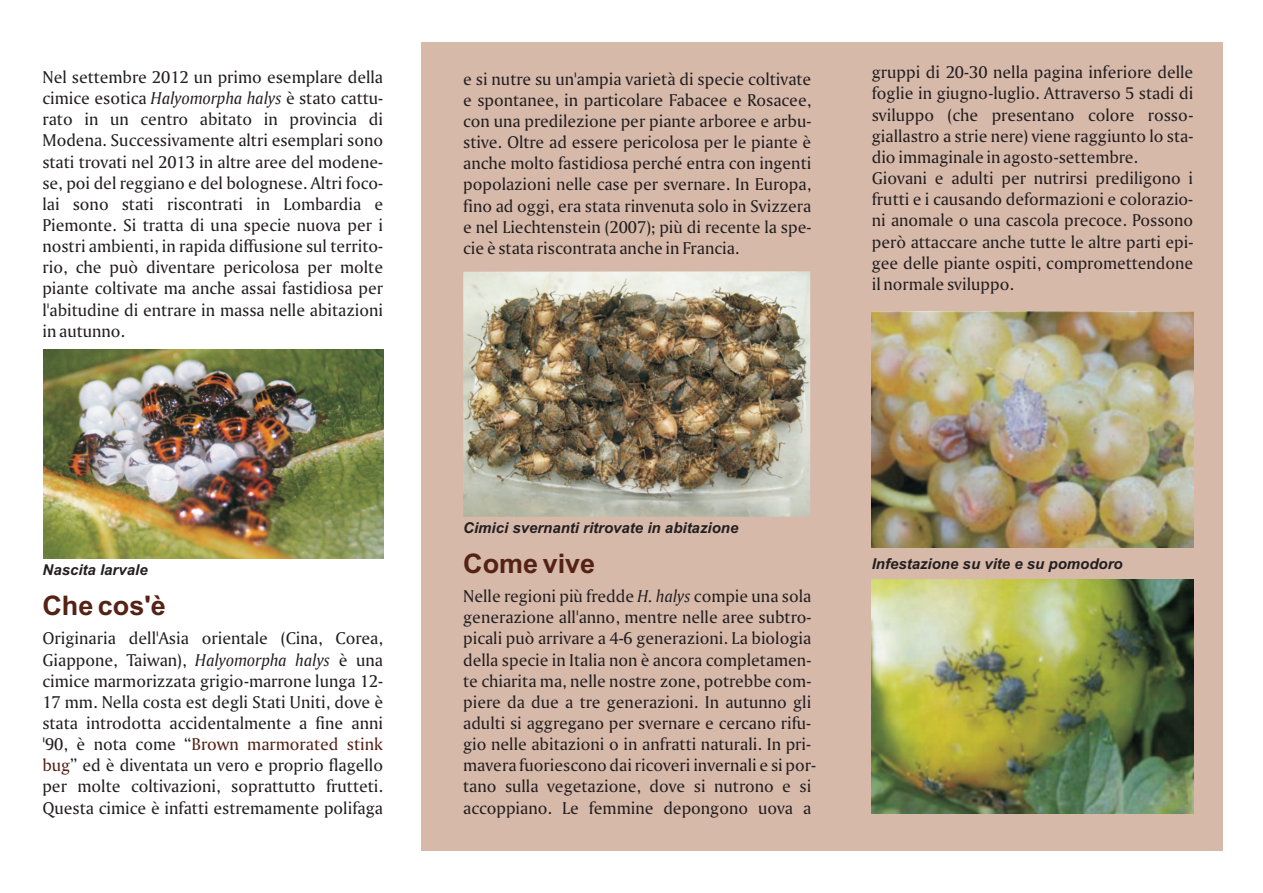
<style>
.page{position:relative;width:1263px;height:893px;background:#fff}
.page>*{position:absolute;margin:0;border:0;box-sizing:border-box;transform-origin:0 0}
.t1{font:700 27px "Arial";color:#552216}
.t2{font:18px/21.1px "Amerigo BT Roman A";color:#231f20;text-align:justify}
.t3{font:italic 700 15px "Arial";color:#231f20}
.s1{font-family:"Amerigo BT Roman A,Italic"}
.s2{color:#552216}
</style>
<div class="page">
<div style="left:421px;top:43px;width:801px;height:808px;background:#d7b9aa"></div>
<img style="left:43px;top:349px;width:341px;height:210px">
<img style="left:463px;top:271px;width:347px;height:246px">
<img style="left:871px;top:579px;width:322px;height:235px">
<img style="left:872px;top:311px;width:321px;height:236px">
<p class="t2" style="left:42px;top:68px;width:342px">Nel settembre 2012 un primo esemplare della cimice esotica <span class="s1">Halyomorpha halys</span> è stato cattu&shy;rato in un centro abitato in provincia di Modena. Successivamente altri esemplari sono stati trovati nel 2013 in altre aree del modene&shy;se, poi del reggiano e del bolognese. Altri foco&shy;lai sono stati riscontrati in Lombardia e Piemonte. Si tratta di una specie nuova per i nostri ambienti, in rapida diffusione sul territo&shy;rio, che può diventare pericolosa per molte piante coltivate ma anche assai fastidiosa per l'abitudine di entrare in massa nelle abitazioni in autunno.</p>
<p class="t3" style="left:43px;top:564px;width:107px">Nascita larvale</p>
<h1 class="t1" style="left:42px;top:595px;width:125px">Che cos'è</h1>
<p class="t2" style="left:42px;top:629px;width:342px">Originaria dell'Asia orientale (Cina, Corea, Giappone, Taiwan), <span class="s1">Halyomorpha halys</span> è una cimice marmorizzata grigio-marrone lunga 12- 17 mm. Nella costa est degli Stati Uniti, dove è stata introdotta accidentalmente a fine anni '90, è nota come “<span class="s2">Brown marmorated stink bug</span>” ed è diventata un vero e proprio flagello per molte coltivazioni, soprattutto frutteti.<br>Questa cimice è infatti estremamente polifaga</p>
<p class="t2" style="left:463px;top:69px;width:350px">e si nutre su un'ampia varietà di specie coltivate e spontanee, in particolare Fabacee e Rosacee, con una predilezione per piante arboree e arbu&shy;stive. Oltre ad essere pericolosa per le piante è anche molto fastidiosa perché entra con ingenti popolazioni nelle case per svernare. In Europa, fino ad oggi, era stata rinvenuta solo in Svizzera e nel Liechtenstein (2007); più di recente la spe&shy;cie è stata riscontrata anche in Francia.</p>
<p class="t2" style="left:872px;top:63px;width:323px;text-align:left">gruppi di 20-30 nella pagina inferiore delle foglie in giugno-luglio. Attraverso 5 stadi di sviluppo (che presentano colore rosso&shy;giallastro a strie nere) viene raggiunto lo sta&shy;dio immaginale in agosto-settembre.<br>Giovani e adulti per nutrirsi prediligono i frutti e i causando deformazioni e colorazio&shy;ni anomale o una cascola precoce. Possono però attaccare anche tutte le altre parti epi&shy;gee delle piante ospiti, compromettendone il normale sviluppo.</p>
<p class="t3" style="left:463px;top:522px;width:277px">Cimici svernanti ritrovate in abitazione</p>
<h1 class="t1" style="left:463px;top:553px;width:134px">Come vive</h1>
<p class="t2" style="left:463px;top:587px;width:354px;text-align:left">Nelle regioni più fredde <span class="s1">H. halys</span> compie una sola generazione all'anno, mentre nelle aree subtro&shy;picali può arrivare a 4-6 generazioni. La biologia della specie in Italia non è ancora completamen&shy;te chiarita ma, nelle nostre zone, potrebbe com&shy;piere da due a tre generazioni. In autunno gli adulti si aggregano per svernare e cercano rifu&shy;gio nelle abitazioni o in anfratti naturali. In pri&shy;mavera fuoriescono dai ricoveri invernali e si por&shy;tano sulla vegetazione, dove si nutrono e si accoppiano. Le femmine depongono uova a</p>
<p class="t3" style="left:872px;top:558px;width:252px">Infestazione su vite e su pomodoro</p>
</div>
